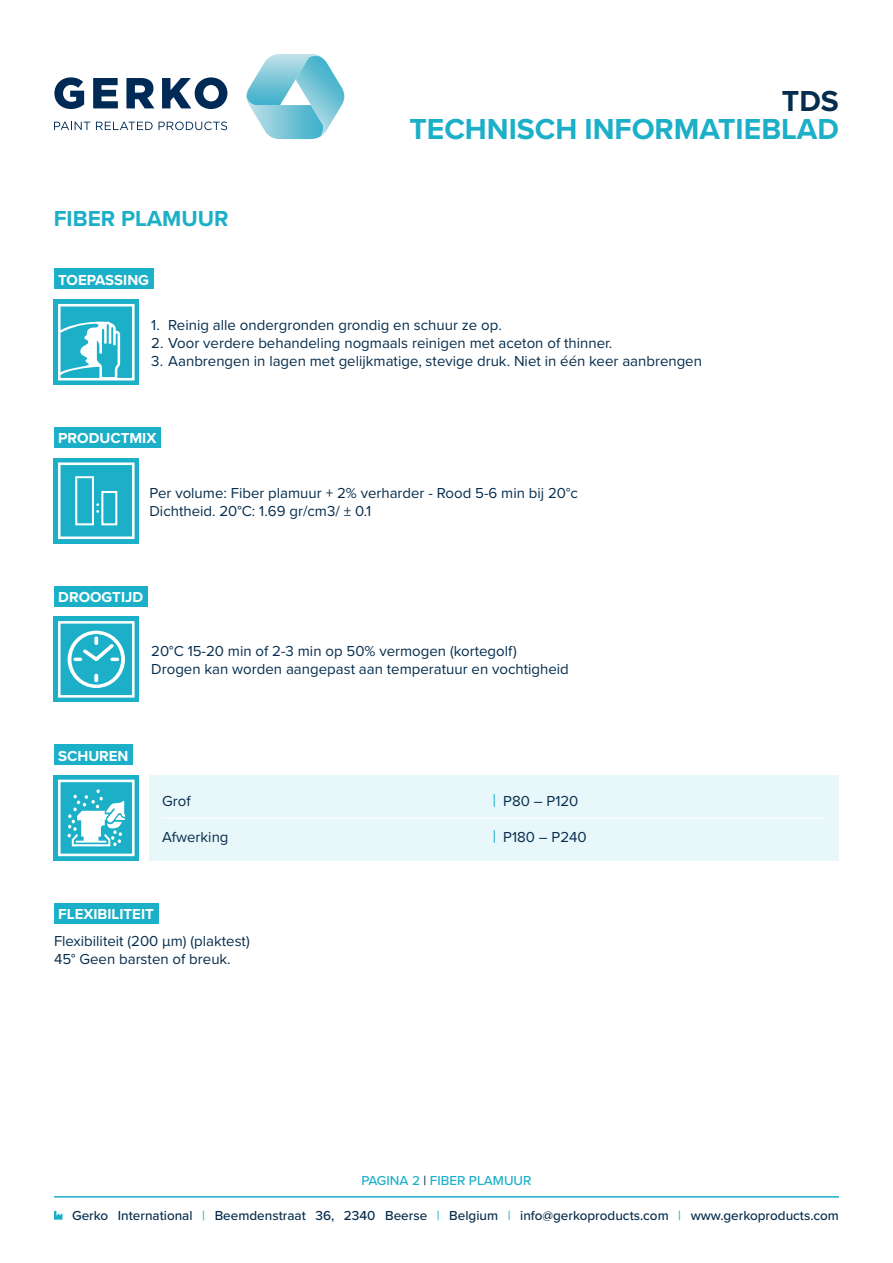
<style>
.page{position:relative;width:893px;height:1263px;background:#fff}
.page>*{position:absolute;margin:0;border:0;box-sizing:border-box;transform-origin:0 0}
.t1{font:700 30px "Proxima Nova";color:#1bafc8}
.t2{font:700 30px "Proxima Nova";color:#062d4d}
.t3{font:700 22.5px "Proxima Nova";color:#1bafc8}
.Alineastijl{font:15px "Proxima Nova";color:#062d4d}
.t4{font:700 15px "Proxima Nova";color:#fff}
.t5{font:500 13.5px "Proxima Nova";color:#062d4d}
.t6{font:500 13.5px "Proxima Nova";color:#1bafc8}
.s1{color:#062d4d}
.s2{color:#1bafc8}
</style>
<div class="page">
<div style="left:54px;top:269px;width:99px;height:20px;background:#1bafc8"></div>
<div style="left:54px;top:427px;width:107px;height:21px;background:#1bafc8"></div>
<div style="left:54px;top:586px;width:93px;height:20px;background:#1bafc8"></div>
<div style="left:54px;top:300px;width:85px;height:85px;background:#1bafc8"></div>
<svg style="left:58px;top:304px;width:77px;height:76px"></svg>
<div style="left:54px;top:458px;width:85px;height:85px;background:#1bafc8"></div>
<svg style="left:58px;top:462px;width:77px;height:77px"></svg>
<div style="left:54px;top:617px;width:85px;height:85px;background:#1bafc8"></div>
<svg style="left:58px;top:621px;width:77px;height:77px"></svg>
<div style="left:54px;top:744px;width:79px;height:21px;background:#1bafc8"></div>
<div style="left:54px;top:903px;width:104px;height:20px;background:#1bafc8"></div>
<div style="left:149px;top:775px;width:690px;height:85px;background:#e8f7f9"></div>
<hr style="left:162px;top:817px;width:664px;height:1px;background:#fff">
<svg style="left:494px;top:830px;width:1px;height:13px"></svg>
<svg style="left:494px;top:794px;width:1px;height:13px"></svg>
<div style="left:54px;top:775px;width:85px;height:85px;background:#1bafc8"></div>
<svg style="left:58px;top:780px;width:77px;height:76px"></svg>
<svg style="left:54px;top:122px;width:36px;height:8px"></svg>
<svg style="left:96px;top:122px;width:57px;height:8px"></svg>
<svg style="left:159px;top:122px;width:68px;height:8px"></svg>
<svg style="left:54px;top:77px;width:30px;height:32px"></svg>
<svg style="left:93px;top:78px;width:25px;height:30px"></svg>
<svg style="left:126px;top:78px;width:28px;height:30px"></svg>
<svg style="left:162px;top:77px;width:65px;height:32px"></svg>
<svg style="left:246px;top:54px;width:98px;height:85px"></svg>
<svg style="left:54px;top:1211px;width:8px;height:8px"></svg>
<hr style="left:54px;top:1196px;width:785px;height:1px;background:#1bafc8">
<p class="t3" style="left:54px;top:202px;width:176px">FIBER PLAMUUR</p>
<p class="t4" style="left:58px;top:269px;width:92px">TOEPASSING</p>
<p class="t2" style="left:782px;top:78px;width:58px">TDS</p>
<p class="t1" style="left:409px;top:107px;width:431px">TECHNISCH INFORMATIEBLAD</p>
<p class="Alineastijl" style="left:151px;top:314px;width:352px">1. Reinig alle ondergronden grondig en schuur ze op.</p>
<p class="Alineastijl" style="left:151px;top:332px;width:462px">2. Voor verdere behandeling nogmaals reinigen met aceton of thinner.</p>
<p class="Alineastijl" style="left:151px;top:350px;width:552px">3. Aanbrengen in lagen met gelijkmatige, stevige druk. Niet in één keer aanbrengen</p>
<p class="t4" style="left:58px;top:427px;width:100px">PRODUCTMIX</p>
<p class="Alineastijl" style="left:149px;top:481px;width:430px">Per volume: Fiber plamuur + 2% verharder - Rood 5-6 min bij 20°c</p>
<p class="Alineastijl" style="left:149px;top:499px;width:223px">Dichtheid. 20°C: 1.69 gr/cm3/ ± 0.1</p>
<p class="t4" style="left:58px;top:586px;width:86px">DROOGTIJD</p>
<p class="Alineastijl" style="left:151px;top:640px;width:367px">20°C 15-20 min of 2-3 min op 50% vermogen (kortegolf)</p>
<p class="Alineastijl" style="left:151px;top:658px;width:419px">Drogen kan worden aangepast aan temperatuur en vochtigheid</p>
<p class="t4" style="left:58px;top:744px;width:72px">SCHUREN</p>
<p class="Alineastijl" style="left:162px;top:790px;width:30px">Grof</p>
<p class="Alineastijl" style="left:162px;top:826px;width:68px">Afwerking</p>
<p class="Alineastijl" style="left:503px;top:790px;width:77px">P80 – P120</p>
<p class="Alineastijl" style="left:503px;top:826px;width:85px">P180 – P240</p>
<p class="t4" style="left:58px;top:903px;width:97px">FLEXIBILITEIT</p>
<p class="Alineastijl" style="left:54px;top:929px;width:197px">Flexibiliteit (200 µm) (plaktest)</p>
<p class="Alineastijl" style="left:54px;top:947px;width:178px">45° Geen barsten of breuk.</p>
<p class="t6" style="left:361px;top:1170px;width:172px">PAGINA 2 <span class="s1">|</span> FIBER PLAMUUR</p>
<p class="t5" style="left:72px;top:1205px;width:768px">Gerko International <span class="s2">|</span> Beemdenstraat 36, 2340 Beerse <span class="s2">|</span> Belgium <span class="s2">|</span> info@gerkoproducts.com <span class="s2">|</span> www.gerkoproducts.com</p>
</div>
